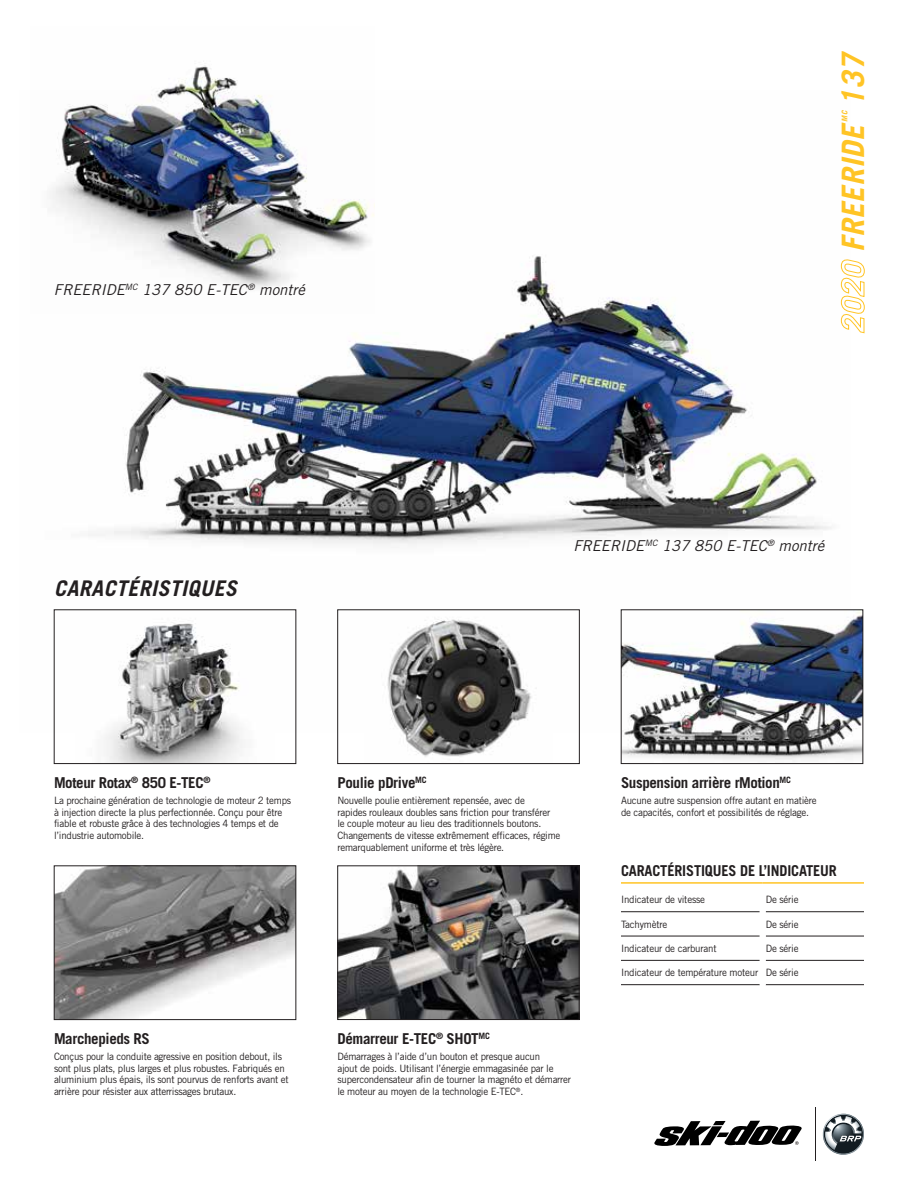
<style>
.page{position:relative;width:918px;height:1188px;background:#fff}
.page>*{position:absolute;margin:0;border:0;box-sizing:border-box;transform-origin:0 0}
.t1{font:italic 700 30.9px "Trade Gothic LT Std";color:#ffc425}
.t2{font:italic 700 21.6px "Trade Gothic LT Std";letter-spacing:.02em;color:#231f20}
.t3{font:700 15px "Trade Gothic LT Std";letter-spacing:-.025em;color:#231f20}
.t4{font:italic 15px "Trade Gothic LT Std";color:#231f20}
.t5{font:700 15px "Trade Gothic LT Std";letter-spacing:-.025em;color:#231f20;scale:.96 1}
.t6{font:10.2px/11.6px "Trade Gothic LT Std";letter-spacing:-.025em;color:#231f20;scale:.96 1}
.t7{font:italic 700 7.8px "Trade Gothic LT Std";color:#ffc425}
</style>
<div class="page">
<img style="left:53px;top:256px;width:798px;height:477px">
<img style="left:76px;top:612px;width:199px;height:150px">
<div style="left:54px;top:610px;width:242px;height:154px;border:1px solid #231f20"></div>
<img style="left:364px;top:612px;width:189px;height:145px">
<div style="left:338px;top:610px;width:242px;height:154px;border:1px solid #231f20"></div>
<img style="left:623px;top:612px;width:238px;height:150px">
<div style="left:621px;top:610px;width:242px;height:154px;border:1px solid #231f20"></div>
<img style="left:56px;top:868px;width:238px;height:150px">
<div style="left:54px;top:866px;width:242px;height:154px;border:1px solid #231f20"></div>
<img style="left:340px;top:868px;width:237px;height:150px">
<div style="left:338px;top:866px;width:241px;height:154px;border:1px solid #231f20"></div>
<img style="left:50px;top:65px;width:325px;height:249px">
<svg style="left:654px;top:1121px;width:148px;height:25px"></svg>
<hr style="left:816px;top:1107px;width:1px;height:54px;background:#231f20">
<svg style="left:822px;top:1113px;width:42px;height:42px"></svg>
<svg style="left:841px;top:258px;width:24px;height:76px"></svg>
<hr style="left:621px;top:911px;width:139px;height:1px;background:#231f20">
<hr style="left:766px;top:911px;width:98px;height:1px;background:#231f20">
<hr style="left:621px;top:936px;width:139px;height:1px;background:#231f20">
<hr style="left:766px;top:936px;width:98px;height:1px;background:#231f20">
<hr style="left:621px;top:960px;width:139px;height:1px;background:#231f20">
<hr style="left:766px;top:960px;width:98px;height:1px;background:#231f20">
<hr style="left:621px;top:984px;width:139px;height:1px;background:#231f20">
<hr style="left:766px;top:984px;width:98px;height:1px;background:#231f20">
<hr style="left:621px;top:882px;width:142px;height:2px;background:#ffc425">
<hr style="left:763px;top:882px;width:101px;height:2px;background:#ffc425">
<h3 class="t4" style="left:54px;top:280px;width:253px">FREERIDE<sup>MC</sup> 137 850 E-TEC<sup>®</sup> montré</h3>
<h1 class="t1" style="left:834px;top:107px;width:58px;rotate:-90deg">137</h1>
<p class="t7" style="left:840px;top:122px;width:13px;rotate:-90deg">MC</p>
<h1 class="t1" style="left:834px;top:252px;width:131px;rotate:-90deg">FREERIDE</h1>
<h2 class="t2" style="left:54px;top:575px;width:184px">CARACTÉRISTIQUES</h2>
<h3 class="t4" style="left:573px;top:537px;width:253px">FREERIDE<sup>MC</sup> 137 850 E-TEC<sup>®</sup> montré</h3>
<h3 class="t3" style="left:54px;top:774px;width:158px">Moteur Rotax<sup>®</sup> 850 E-TEC<sup>®</sup></h3>
<p class="t6" style="left:54px;top:795px;width:249px">La prochaine génération de technologie de moteur 2 temps à injection directe la plus perfectionnée. Conçu pour être fiable et robuste grâce à des technologies 4 temps et de l’industrie automobile.</p>
<h3 class="t3" style="left:338px;top:774px;width:91px">Poulie pDrive<sup>MC</sup></h3>
<p class="t6" style="left:338px;top:795px;width:234px">Nouvelle poulie entièrement repensée, avec de<br>rapides rouleaux doubles sans friction pour transférer<br>le couple moteur au lieu des traditionnels boutons.<br>Changements de vitesse extrêmement efficaces, régime remarquablement uniforme et très légère.</p>
<h3 class="t3" style="left:54px;top:1030px;width:97px">Marchepieds RS</h3>
<p class="t6" style="left:54px;top:1051px;width:246px">Conçus pour la conduite agressive en position debout, ils sont plus plats, plus larges et plus robustes. Fabriqués en aluminium plus épais, ils sont pourvus de renforts avant et arrière pour résister aux atterrissages brutaux.</p>
<h3 class="t3" style="left:338px;top:1030px;width:154px">Démarreur E-TEC<sup>®</sup> SHOT<sup>MC</sup></h3>
<p class="t6" style="left:338px;top:1051px;width:245px">Démarrages à l’aide d’un bouton et presque aucun<br>ajout de poids. Utilisant l’énergie emmagasinée par le supercondensateur afin de tourner la magnéto et démarrer le moteur au moyen de la technologie E-TEC<sup>®</sup>.</p>
<h3 class="t3" style="left:621px;top:774px;width:172px">Suspension arrière rMotion<sup>MC</sup></h3>
<p class="t6" style="left:621px;top:795px;width:205px">Aucune autre suspension offre autant en matière de capacités, confort et possibilités de réglage.</p>
<h3 class="t5" style="left:621px;top:862px;width:226px">CARACTÉRISTIQUES DE L’INDICATEUR</h3>
<p class="t6" style="left:621px;top:894px;width:89px">Indicateur de vitesse</p>
<p class="t6" style="left:766px;top:894px;width:36px">De série</p>
<p class="t6" style="left:621px;top:918px;width:50px">Tachymètre</p>
<p class="t6" style="left:766px;top:918px;width:36px">De série</p>
<p class="t6" style="left:621px;top:942px;width:101px">Indicateur de carburant</p>
<p class="t6" style="left:766px;top:942px;width:36px">De série</p>
<p class="t6" style="left:621px;top:967px;width:187px">Indicateur de température moteur De série</p>
</div>
